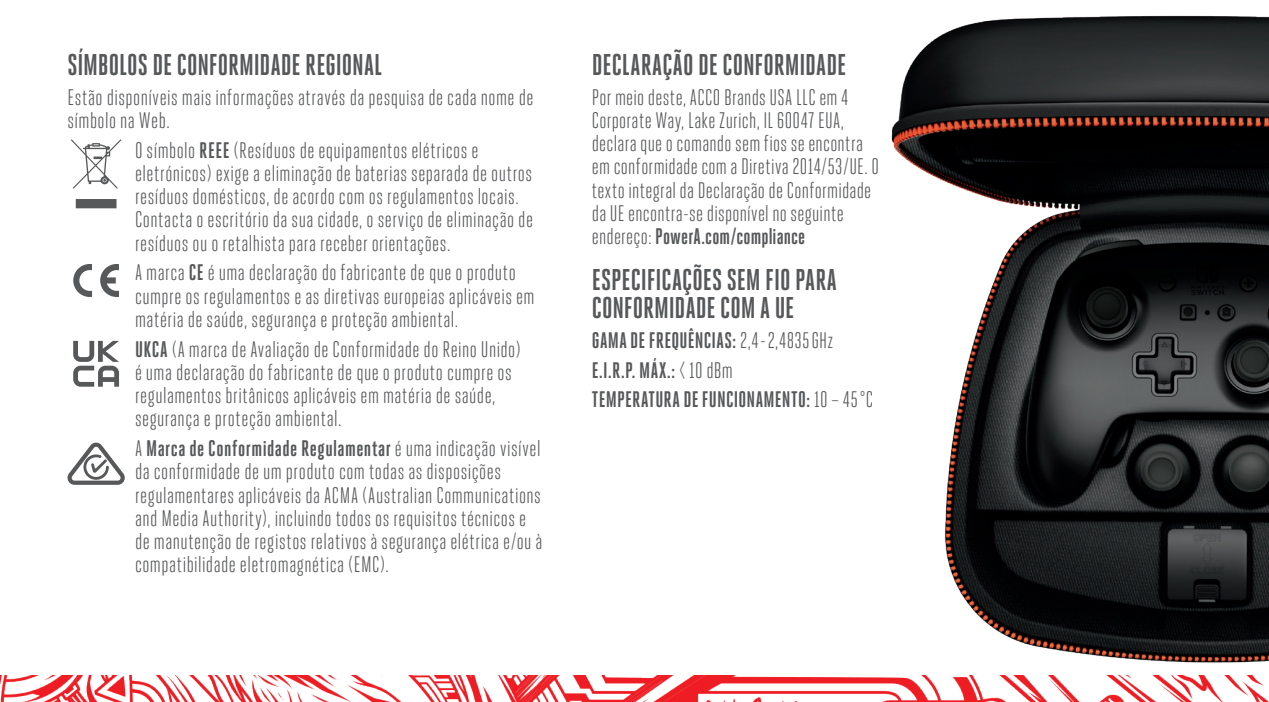
<style>
.page{position:relative;width:1269px;height:702px;background:#fff}
.page>*{position:absolute;margin:0;border:0;box-sizing:border-box;transform-origin:0 0}
.t1{font:700 30px/28.5px "Heroic Condensed";letter-spacing:-.005em;color:#57585a}
.t2{font:22.5px/23.1px "Heroic Condensed";letter-spacing:.02em;color:#57585a}
.t3{font:700 22.5px/29.7px "Heroic Condensed";letter-spacing:.01em;color:#57585a}
.s1{font-weight:700}
.s2{font-weight:400}
</style>
<div class="page">
<svg style="left:73px;top:264px;width:19px;height:33px"></svg>
<svg style="left:100px;top:264px;width:19px;height:33px"></svg>
<svg style="left:67px;top:442px;width:58px;height:43px"></svg>
<svg style="left:71px;top:139px;width:50px;height:69px"></svg>
<img style="left:891px;top:15px;width:378px;height:648px">
<img style="left:0;top:675px;width:1269px;height:27px">
<svg style="left:73px;top:341px;width:46px;height:46px"></svg>
<h1 class="t1" style="left:68px;top:50px;width:316px">SÍMBOLOS DE CONFORMIDADE REGIONAL</h1>
<p class="t2" style="left:68px;top:86px;width:468px">Estão disponíveis mais informações através da pesquisa de cada nome de símbolo na Web.</p>
<p class="t2" style="left:135px;top:138px;width:400px">O símbolo <span class="s1">REEE</span> (Resíduos de equipamentos elétricos e eletrónicos) exige a eliminação de baterias separada de outros resíduos domésticos, de acordo com os regulamentos locais.<br>Contacta o escritório da sua cidade, o serviço de eliminação de resíduos ou o retalhista para receber orientações.</p>
<p class="t2" style="left:135px;top:261px;width:401px">A marca <span class="s1">CE</span> é uma declaração do fabricante de que o produto cumpre os regulamentos e as diretivas europeias aplicáveis em matéria de saúde, segurança e proteção ambiental.</p>
<p class="t2" style="left:135px;top:337px;width:387px"><span class="s1">UKCA</span> (A marca de Avaliação de Conformidade do Reino Unido) é uma declaração do fabricante de que o produto cumpre os regulamentos britânicos aplicáveis em matéria de saúde, segurança e proteção ambiental.</p>
<p class="t2" style="left:135px;top:437px;width:409px">A <span class="s1">Marca de Conformidade Regulamentar</span> é uma indicação visível da conformidade de um produto com todas as disposições regulamentares aplicáveis da ACMA (Australian Communications and Media Authority), incluindo todos os requisitos técnicos e de manutenção de registos relativos à segurança elétrica e/ou à compatibilidade eletromagnética (EMC).</p>
<h1 class="t1" style="left:592px;top:50px;width:256px">DECLARAÇÃO DE CONFORMIDADE</h1>
<p class="t2" style="left:592px;top:85px;width:289px">Por meio deste, ACCO Brands USA LLC em 4<br>Corporate Way, Lake Zurich, IL 60047 EUA, declara que o comando sem fios se encontra em conformidade com a Diretiva 2014/53/UE. O texto integral da Declaração de Conformidade da UE encontra-se disponível no seguinte endereço: <span class="s1">PowerA.com/compliance</span></p>
<h1 class="t1" style="left:592px;top:265px;width:247px">ESPECIFICAÇÕES SEM FIO PARA<br>CONFORMIDADE COM A UE</h1>
<p class="t3" style="left:592px;top:325px;width:283px">GAMA DE FREQUÊNCIAS: <span class="s2">2,4 - 2,4835 GHz<br></span>E.I.R.P. MÁX.: <span class="s2">&lt; 10 dBm<br></span>TEMPERATURA DE FUNCIONAMENTO: <span class="s2">10 – 45 °C</span></p>
</div>
